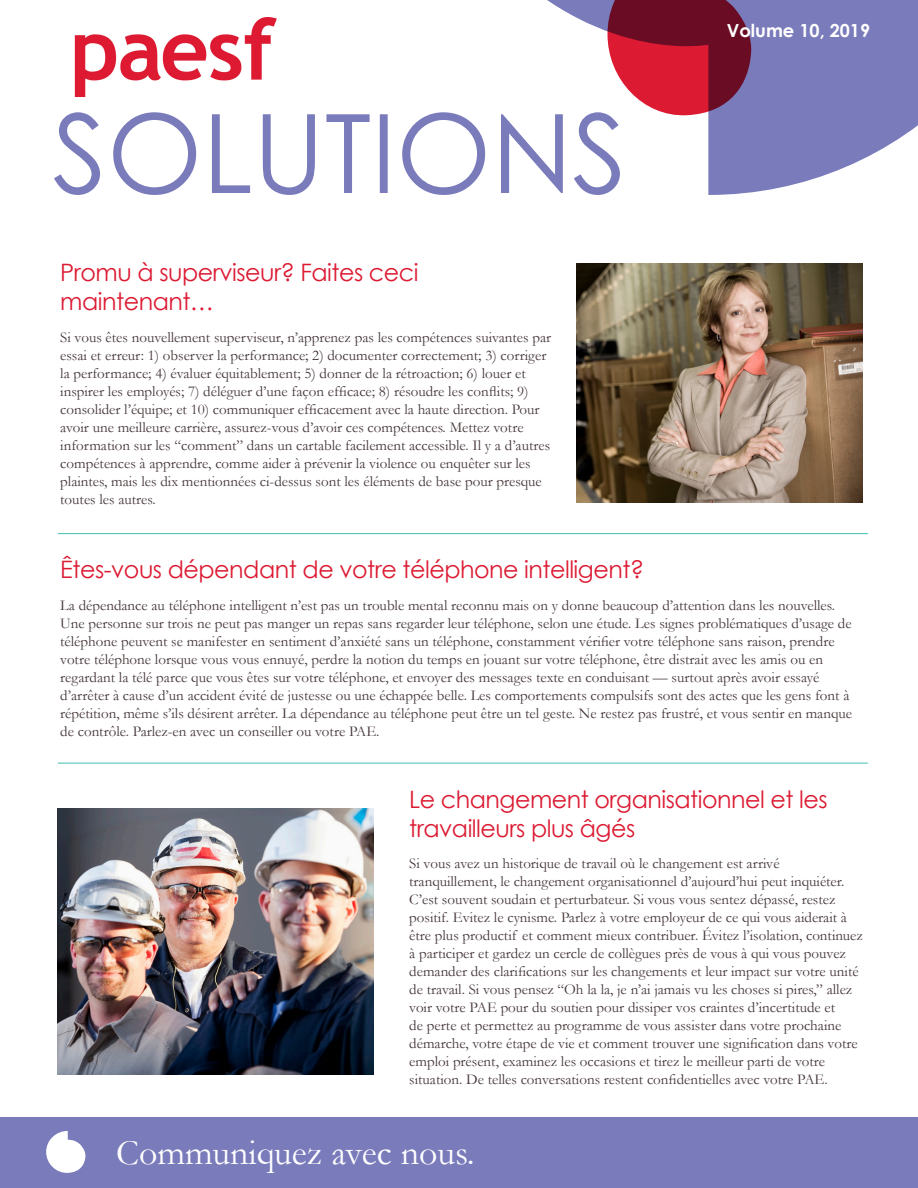
<style>
.page{position:relative;width:918px;height:1188px;background:#fff}
.page>*{position:absolute;margin:0;border:0;box-sizing:border-box;transform-origin:0 0}
.t1{font:36px "Garamond";color:#fff}
.t2{font:24px/28.8px "Century Gothic";letter-spacing:-.02em;color:#dc1a32}
.t3{font:700 18px "Century Gothic";color:#fff}
.t4{font:15px/18px "Garamond";color:#453638}
</style>
<div class="page">
<img style="left:577px;top:263px;width:285px;height:240px">
<img style="left:58px;top:808px;width:316px;height:267px">
<hr style="left:58px;top:763px;width:810px;height:1px;background:#3fbfae">
<hr style="left:58px;top:533px;width:810px;height:1px;background:#3fbfae">
<svg style="left:547px;top:0;width:371px;height:195px;fill:#7a7bbb"></svg>
<svg style="left:54px;top:112px;width:566px;height:83px"></svg>
<img style="left:74px;top:17px;width:202px;height:80px">
<svg style="left:607px;top:0;width:146px;height:117px;background:#a1324b"></svg>
<div style="left:0;top:1118px;width:918px;height:70px;background:#7a7bbb"></div>
<svg style="left:46px;top:1131px;width:40px;height:42px"></svg>
<h2 class="t2" style="left:60px;top:258px;width:360px">Promu à superviseur? Faites ceci maintenant…</h2>
<p class="t4" style="left:60px;top:327px;width:492px">Si vous êtes nouvellement superviseur, n’apprenez pas les compétences suivantes par essai et erreur: 1) observer la performance; 2) documenter correctement; 3) corriger la performance; 4) évaluer équitablement; 5) donner de la rétroaction; 6) louer et inspirer les employés; 7) déléguer d’une façon efficace; 8) résoudre les conflits; 9) consolider l’équipe; et 10) communiquer efficacement avec la haute direction. Pour avoir une meilleure carrière, assurez-vous d’avoir ces compétences. Mettez votre information sur les “comment” dans un cartable facilement accessible. Il y a d’autres compétences à apprendre, comme aider à prévenir la violence ou enquêter sur les plaintes, mais les dix mentionnées ci-dessus sont les éléments de base pour presque toutes les autres.</p>
<p class="t3" style="left:727px;top:16px;width:145px">Volume 10, 2019</p>
<h2 class="t2" style="left:60px;top:555px;width:585px">Êtes-vous dépendant de votre téléphone intelligent?</h2>
<p class="t4" style="left:60px;top:596px;width:793px">La dépendance au téléphone intelligent n’est pas un trouble mental reconnu mais on y donne beaucoup d’attention dans les nouvelles.<br>Une personne sur trois ne peut pas manger un repas sans regarder leur téléphone, selon une étude. Les signes problématiques d’usage de téléphone peuvent se manifester en sentiment d’anxiété sans un téléphone, constamment vérifier votre téléphone sans raison, prendre votre téléphone lorsque vous vous ennuyé, perdre la notion du temps en jouant sur votre téléphone, être distrait avec les amis ou en regardant la télé parce que vous êtes sur votre téléphone, et envoyer des messages texte en conduisant — surtout après avoir essayé d’arrêter à cause d’un accident évité de justesse ou une échappée belle. Les comportements compulsifs sont des actes que les gens font à répétition, même s’ils désirent arrêter. La dépendance au téléphone peut être un tel geste. Ne restez pas frustré, et vous sentir en manque de contrôle. Parlez-en avec un conseiller ou votre PAE.</p>
<h2 class="t2" style="left:409px;top:784px;width:420px">Le changement organisationnel et les travailleurs plus âgés</h2>
<p class="t4" style="left:409px;top:854px;width:455px">Si vous avez un historique de travail où le changement est arrivé tranquillement, le changement organisationnel d’aujourd’hui peut inquiéter.<br>C’est souvent soudain et perturbateur. Si vous vous sentez dépassé, restez positif. Evitez le cynisme. Parlez à votre employeur de ce qui vous aiderait à être plus productif et comment mieux contribuer. Évitez l’isolation, continuez à participer et gardez un cercle de collègues près de vous à qui vous pouvez demander des clarifications sur les changements et leur impact sur votre unité de travail. Si vous pensez “Oh la la, je n’ai jamais vu les choses si pires,” allez voir votre PAE pour du soutien pour dissiper vos craintes d’incertitude et<br>de perte et permettez au programme de vous assister dans votre prochaine démarche, votre étape de vie et comment trouver une signification dans votre emploi présent, examinez les occasions et tirez le meilleur parti de votre situation. De telles conversations restent confidentielles avec votre PAE.</p>
<h1 class="t1" style="left:116px;top:1128px;width:360px">Communiquez avec nous.</h1>
</div>
